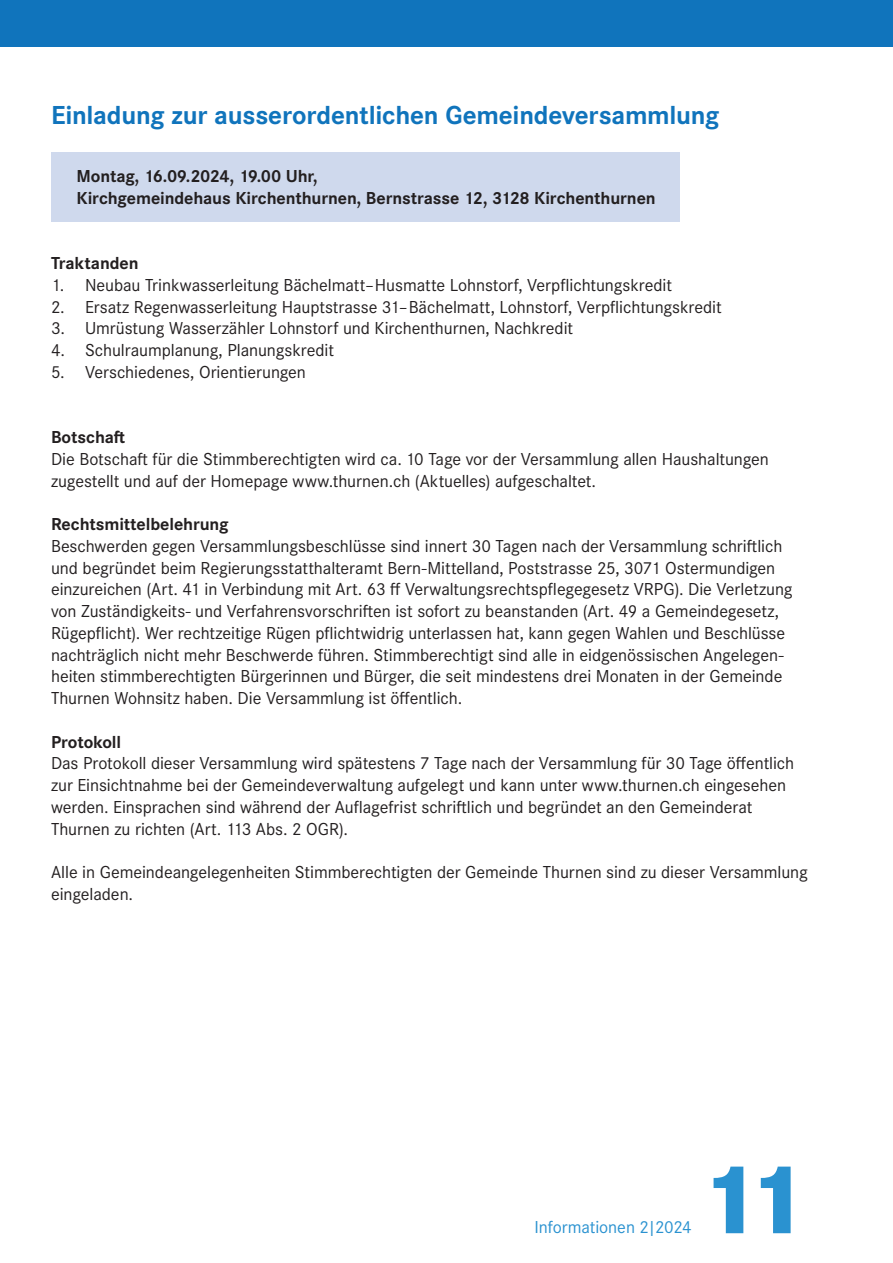
<style>
.page{position:relative;width:893px;height:1263px;background:#fff}
.page>*{position:absolute;margin:0;border:0;box-sizing:border-box;transform-origin:0 0}
.t1{font:800 102px "Corporate S Pro";color:#2a92d0}
.t2{font:700 27px "Corporate S Pro";letter-spacing:-.01em;color:#1074bc}
.t3{font:18px/21.8px "Corporate S Pro";letter-spacing:-.005em;color:#231f20}
.t4{font:700 18px/21.8px "Corporate S Pro";letter-spacing:-.005em;color:#231f20}
.t5{font:18px "Corporate S Pro";letter-spacing:-.005em;color:#2a92d0}
</style>
<div class="page">
<div style="left:51px;top:152px;width:629px;height:69px;background:#cfd9ed"></div>
<div style="left:0;top:0;width:893px;height:47px;background:#1074bc"></div>
<h2 class="t2" style="left:51px;top:94px;width:670px">Einladung zur ausserordentlichen Gemeindeversammlung</h2>
<p class="t4" style="left:77px;top:164px;width:581px">Montag, 16.09.2024, 19.00 Uhr,<br>Kirchgemeindehaus Kirchenthurnen, Bernstrasse 12, 3128 Kirchenthurnen</p>
<p class="t4" style="left:51px;top:251px;width:89px">Traktanden</p>
<p class="t3" style="left:51px;top:273px;width:622px">1. Neubau Trinkwasserleitung Bächelmatt–Husmatte Lohnstorf, Verpflichtungskredit</p>
<p class="t3" style="left:51px;top:295px;width:672px">2. Ersatz Regenwasserleitung Hauptstrasse 31–Bächelmatt, Lohnstorf, Verpflichtungskredit</p>
<p class="t3" style="left:51px;top:316px;width:524px">3. Umrüstung Wasserzähler Lohnstorf und Kirchenthurnen, Nachkredit</p>
<p class="t3" style="left:51px;top:338px;width:284px">4. Schulraumplanung, Planungskredit</p>
<p class="t3" style="left:51px;top:360px;width:257px">5. Verschiedenes, Orientierungen</p>
<p class="t4" style="left:51px;top:425px;width:76px">Botschaft</p>
<p class="t3" style="left:51px;top:447px;width:719px">Die Botschaft für die Stimmberechtigten wird ca. 10 Tage vor der Versammlung allen Haushaltungen zugestellt und auf der Homepage www.thurnen.ch (Aktuelles) aufgeschaltet.</p>
<p class="t4" style="left:51px;top:512px;width:179px">Rechtsmittelbelehrung</p>
<p class="t3" style="left:51px;top:534px;width:743px">Beschwerden gegen Versammlungsbeschlüsse sind innert 30 Tagen nach der Versammlung schriftlich und begründet beim Regierungsstatthalteramt Bern-Mittelland, Poststrasse 25, 3071 Ostermundigen einzureichen (Art. 41 in Verbindung mit Art. 63 ff Verwaltungsrechtspflegegesetz VRPG). Die Verletzung von Zuständigkeits- und Verfahrensvorschriften ist sofort zu beanstanden (Art. 49 a Gemeindegesetz, Rügepflicht). Wer rechtzeitige Rügen pflichtwidrig unterlassen hat, kann gegen Wahlen und Beschlüsse nachträglich nicht mehr Beschwerde führen. Stimmberechtigt sind alle in eidgenössischen Angelegen&shy;heiten stimmberechtigten Bürgerinnen und Bürger, die seit mindestens drei Monaten in der Gemeinde Thurnen Wohnsitz haben. Die Versammlung ist öffentlich.</p>
<p class="t4" style="left:51px;top:729px;width:72px">Protokoll</p>
<p class="t3" style="left:51px;top:751px;width:745px">Das Protokoll dieser Versammlung wird spätestens 7 Tage nach der Versammlung für 30 Tage öffentlich zur Einsichtnahme bei der Gemeindeverwaltung aufgelegt und kann unter www.thurnen.ch eingesehen werden. Einsprachen sind während der Auflagefrist schriftlich und begründet an den Gemeinderat Thurnen zu richten (Art. 113 Abs. 2 OGR).</p>
<p class="t3" style="left:51px;top:860px;width:758px">Alle in Gemeindeangelegenheiten Stimmberechtigten der Gemeinde Thurnen sind zu dieser Versammlung eingeladen.</p>
<p class="t5" style="left:534px;top:1214px;width:159px">Informationen 2|2024</p>
<h1 class="t1" style="left:700px;top:1117px;width:111px">11</h1>
</div>
